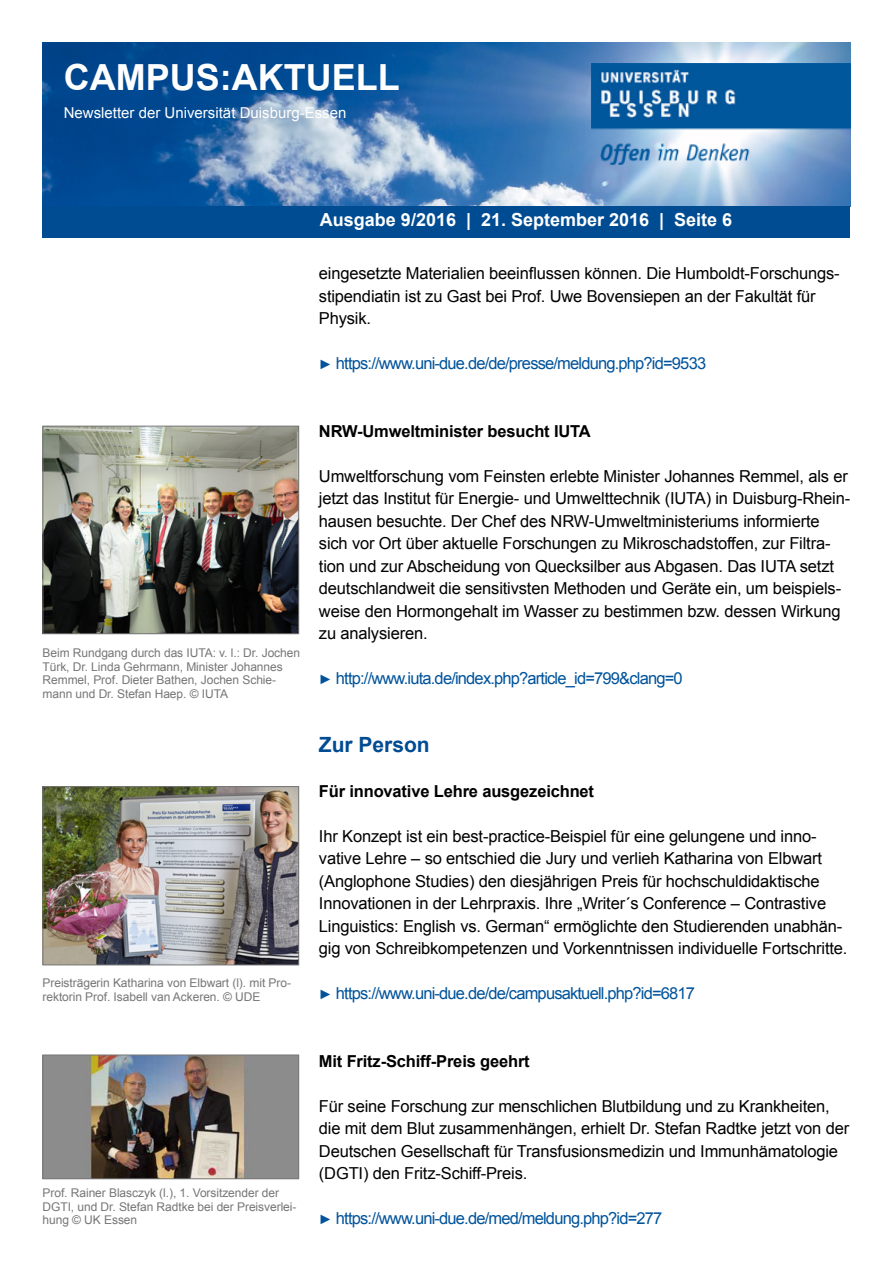
<style>
.page{position:relative;width:893px;height:1263px;background:#fff}
.page>*{position:absolute;margin:0;border:0;box-sizing:border-box;transform-origin:0 0}
.t1{font:700 36px "Arial";color:#fff}
.t2{font:700 21px "Arial";color:#004c93}
.t3{font:700 18px "Arial";color:#fff}
.t4{font:16.5px/22.5px "Arial";letter-spacing:-.01em;color:#000}
.t5{font:16.5px "Arial";letter-spacing:-.05em;color:#00539b}
.t6{font:700 16.5px "Arial";letter-spacing:-.01em;color:#000}
.t7{font:15px "Arial";color:#fff}
.t8{font:12px/13.5px "Arial";letter-spacing:-.005em;color:#767676}
.s1{font-size:13.5px}
</style>
<div class="page">
<img style="left:43px;top:43px;width:807px;height:163px">
<img style="left:591px;top:64px;width:259px;height:100px">
<div style="left:43px;top:206px;width:807px;height:32px;background:#004c93"></div>
<img style="left:45px;top:788px;width:252px;height:175px">
<div style="left:43px;top:786px;width:256px;height:179px;border:1px solid #767676"></div>
<img style="left:45px;top:1056px;width:252px;height:121px">
<div style="left:43px;top:1054px;width:256px;height:125px;border:1px solid #767676"></div>
<img style="left:45px;top:428px;width:252px;height:204px">
<div style="left:43px;top:426px;width:256px;height:208px;border:1px solid #767676"></div>
<h1 class="t1" style="left:64px;top:53px;width:337px">CAMPUS:AKTUELL</h1>
<p class="t7" style="left:64px;top:103px;width:284px">Newsletter der Universität Duisburg-Essen</p>
<p class="t3" style="left:320px;top:208px;width:414px">Ausgabe 9/2016 | 21. September 2016 | Seite 6</p>
<p class="t4" style="left:319px;top:262px;width:522px">eingesetzte Materialien beeinflussen können. Die Humboldt-Forschungs&shy;stipendiatin ist zu Gast bei Prof. Uwe Bovensiepen an der Fakultät für<br>Physik.</p>
<p class="t5" style="left:319px;top:352px;width:389px"><span class="s1">►</span> https://www.uni-due.de/de/presse/meldung.php?id=9533</p>
<p class="t8" style="left:43px;top:646px;width:259px">Beim Rundgang durch das IUTA: v. l.: Dr. Jochen Türk, Dr. Linda Gehrmann, Minister Johannes Remmel, Prof. Dieter Bathen, Jochen Schie&shy;mann und Dr. Stefan Haep. © IUTA</p>
<p class="t8" style="left:43px;top:976px;width:250px">Preisträgerin Katharina von Elbwart (l). mit Pro&shy;rektorin Prof. Isabell van Ackeren. © UDE</p>
<p class="t6" style="left:319px;top:420px;width:273px">NRW-Umweltminister besucht IUTA</p>
<p class="t4" style="left:319px;top:465px;width:533px">Umweltforschung vom Feinsten erlebte Minister Johannes Remmel, als er jetzt das Institut für Energie- und Umwelttechnik (IUTA) in Duisburg-Rhein&shy;hausen besuchte. Der Chef des NRW-Umweltministeriums informierte sich vor Ort über aktuelle Forschungen zu Mikroschadstoffen, zur Filtra&shy;tion und zur Abscheidung von Quecksilber aus Abgasen. Das IUTA setzt deutschlandweit die sensitivsten Methoden und Geräte ein, um beispiels&shy;weise den Hormongehalt im Wasser zu bestimmen bzw. dessen Wirkung zu analysieren.</p>
<p class="t5" style="left:319px;top:667px;width:365px"><span class="s1">►</span> http://www.iuta.de/index.php?article_id=799&amp;clang=0</p>
<p class="t2" style="left:319px;top:730px;width:112px">Zur Person</p>
<p class="t6" style="left:319px;top:780px;width:277px">Für innovative Lehre ausgezeichnet</p>
<p class="t4" style="left:319px;top:825px;width:530px">Ihr Konzept ist ein best-practice-Beispiel für eine gelungene und inno&shy;vative Lehre – so entschied die Jury und verlieh Katharina von Elbwart (Anglophone Studies) den diesjährigen Preis für hochschuldidaktische Innovationen in der Lehrpraxis. Ihre „Writer´s Conference – Contrastive Linguistics: English vs. German“ ermöglichte den Studierenden unabhän&shy;gig von Schreibkompetenzen und Vorkenntnissen individuelle Fortschritte.</p>
<p class="t5" style="left:319px;top:982px;width:378px"><span class="s1">►</span> https://www.uni-due.de/de/campusaktuell.php?id=6817</p>
<p class="t8" style="left:43px;top:1186px;width:255px">Prof. Rainer Blasczyk (l.), 1. Vorsitzender der<br>DGTI, und Dr. Stefan Radtke bei der Preisverlei&shy;hung © UK Essen</p>
<p class="t6" style="left:319px;top:1050px;width:212px">Mit Fritz-Schiff-Preis geehrt</p>
<p class="t4" style="left:319px;top:1095px;width:532px">Für seine Forschung zur menschlichen Blutbildung und zu Krankheiten, die mit dem Blut zusammenhängen, erhielt Dr. Stefan Radtke jetzt von der Deutschen Gesellschaft für Transfusionsmedizin und Immunhämatologie (DGTI) den Fritz-Schiff-Preis.</p>
<p class="t5" style="left:319px;top:1207px;width:345px"><span class="s1">►</span> https://www.uni-due.de/med/meldung.php?id=277</p>
</div>
